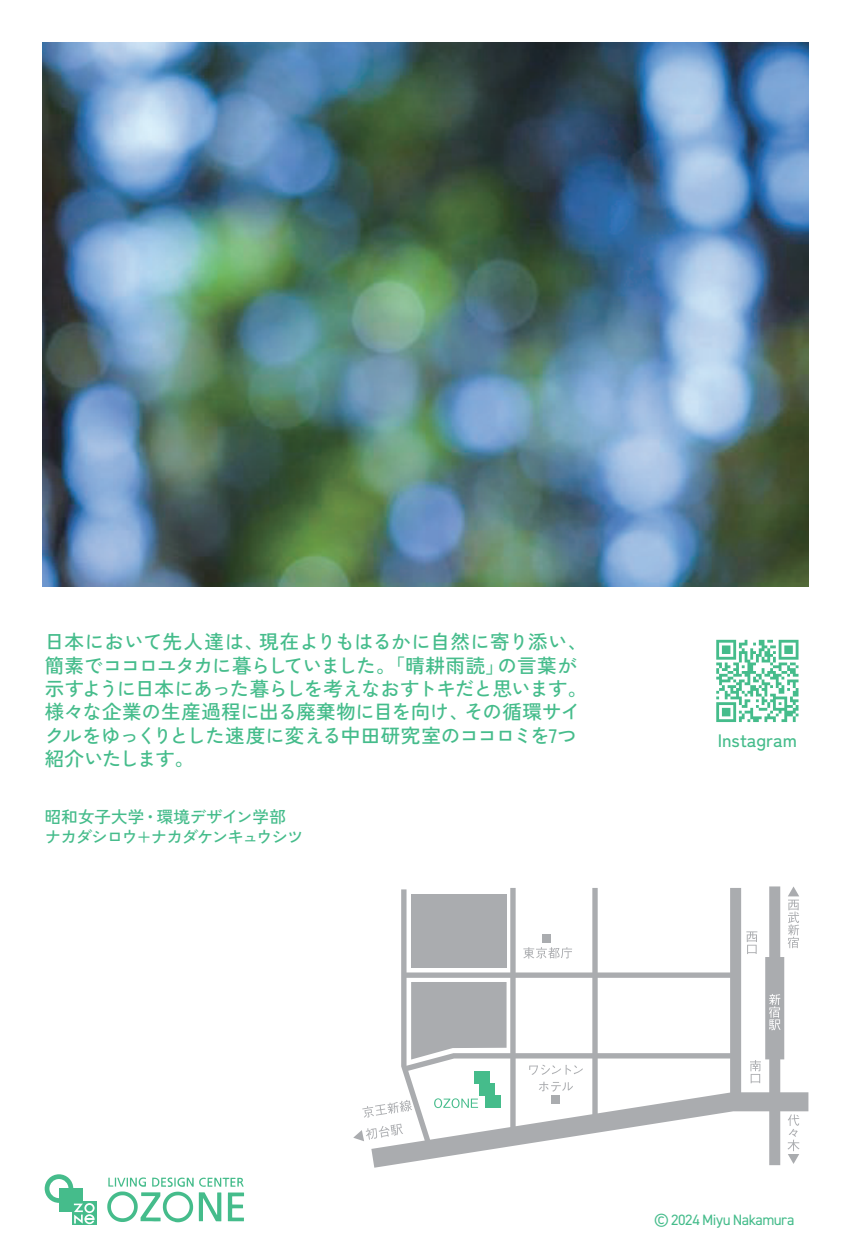
<style>
.page{position:relative;width:851px;height:1259px;background:#fff}
.page>*{position:absolute;margin:0;border:0;box-sizing:border-box;transform-origin:0 0}
.t1{font:500 19.5px/23.4px "Zen Kaku Gothic New";letter-spacing:-.025em;color:#45bc8b}
.t2{font:500 18px "Zen Kaku Gothic New";color:#45bc8b}
.t3{font:500 16.5px/19.8px "Zen Kaku Gothic New";letter-spacing:-.055em;color:#45bc8b}
.t4{font:15px "DIN2014";letter-spacing:-.035em;color:#45bc8b}
</style>
<div class="page">
<svg style="left:362px;top:1106px;width:9px;height:11px"></svg>
<svg style="left:353px;top:1128px;width:18px;height:13px"></svg>
<svg style="left:371px;top:886px;width:437px;height:281px"></svg>
<svg style="left:768px;top:981px;width:14px;height:49px"></svg>
<svg style="left:434px;top:1098px;width:8px;height:10px"></svg>
<svg style="left:443px;top:1098px;width:7px;height:9px"></svg>
<svg style="left:451px;top:1098px;width:8px;height:10px"></svg>
<svg style="left:461px;top:1098px;width:17px;height:9px"></svg>
<img style="left:43px;top:43px;width:765px;height:544px">
<svg style="left:716px;top:640px;width:82px;height:82px"></svg>
<div style="left:72px;top:1201px;width:24px;height:24px;background:#45bc8b"></div>
<svg style="left:45px;top:1174px;width:50px;height:50px"></svg>
<svg style="left:107px;top:1177px;width:137px;height:45px"></svg>
<p class="t1" style="left:45px;top:630px;width:544px">日本において先人達は、現在よりもはるかに自然に寄り添い、簡素でココロユタカに暮らしていました。「晴耕雨読」の言葉が示すように日本にあった暮らしを考えなおすトキだと思います。様々な企業の生産過程に出る廃棄物に目を向け、その循環サイクルをゆっくりとした速度に変える中田研究室のココロミを7つ紹介いたします。</p>
<p class="t3" style="left:45px;top:806px;width:260px">昭和女子大学・環境デザイン学部ナカダシロウ+ナカダケンキュウシツ</p>
<p class="t2" style="left:717px;top:729px;width:81px">Instagram</p>
<p class="t4" style="left:654px;top:1211px;width:142px">© 2024 Miyu Nakamura</p>
</div>
